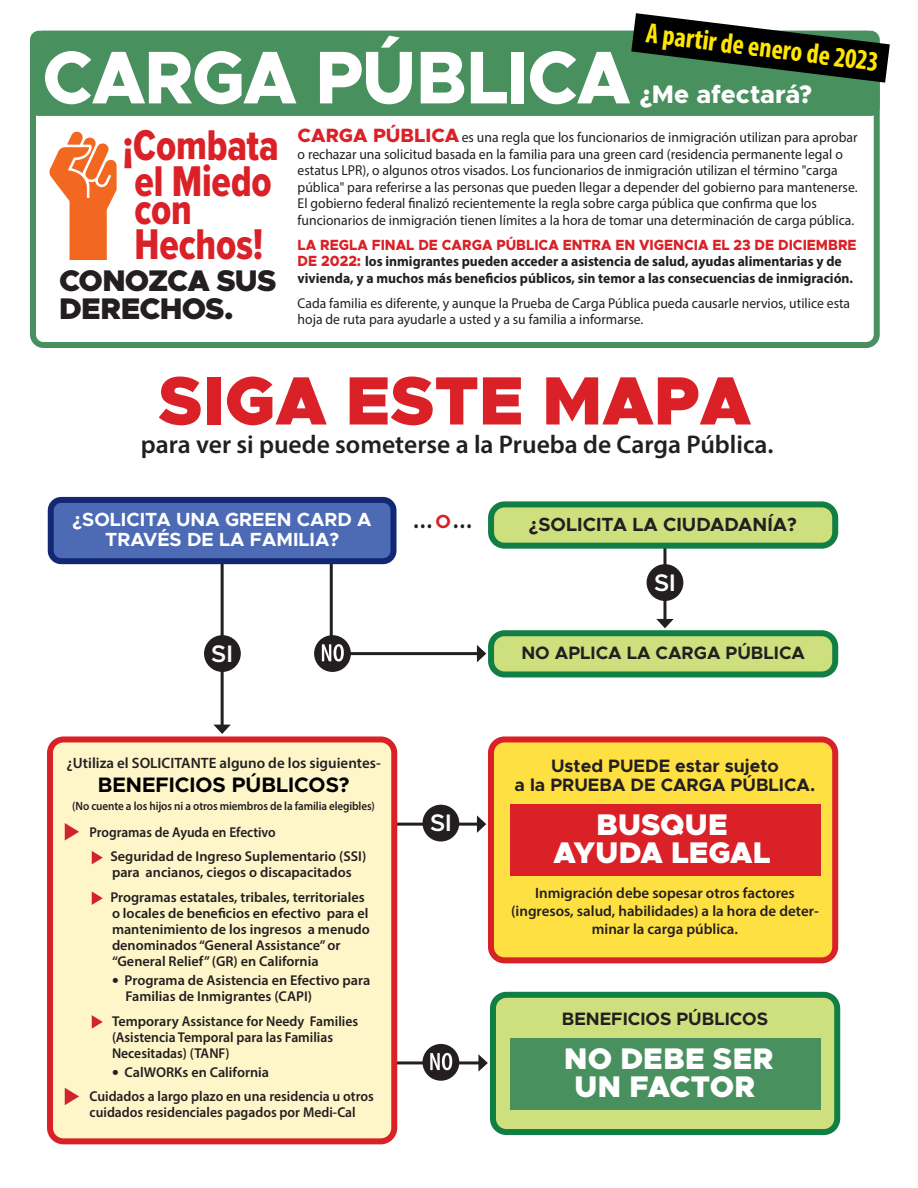
<style>
.page{position:relative;width:918px;height:1188px;background:#fff}
.page>*{position:absolute;margin:0;border:0;box-sizing:border-box;transform-origin:0 0}
.t1{font:800 75px "Metropolis";letter-spacing:-.015em;color:#fff;scale:.96 1}
.t2{font:900 68.7px "Metropolis";color:#da2128}
.t3{font:44.55px "Proxima Nova Cond Extrabld";letter-spacing:-.005em;color:#da2128;scale:.9 1}
.t4{font:900 30px/28.5px "Metropolis";letter-spacing:.005em;color:#fff;text-align:center}
.t5{font:900 30px/28.5px "Metropolis";letter-spacing:-.025em;color:#231f20}
.t6{font:700 condensed 28.5px "Myriad Pro";color:#ffe601;scale:.95 1}
.t7{font:600 condensed 27px "Myriad Pro";color:#231f20}
.t8{font:600 25.65px "Myriad Pro";color:#231f20}
.t9{font:800 25.5px "Metropolis";color:#fff}
.t10{font:600 24px "Metropolis";color:#fbfdfe}
.t11{font:700 21px "Metropolis";color:#000}
.t12{font:700 19.05px/19.5px "Metropolis";color:#fff;text-align:center}
.t13{font:700 19.05px "Metropolis";color:#231f20}
.t14{font:700 18px/19.5px "Metropolis";color:#231f20;text-align:center}
.t15{font:600 15px/18px "Myriad Pro";color:#231f20;text-align:center}
.t16{font:800 14.85px "Metropolis";color:#da2128;scale:.94 1}
.t17{font:14.25px/16.5px "Myriad Pro";color:#231f20;scale:.96 1}
.t18{font:600 14.25px/15.9px "Myriad Pro";color:#231f20}
.t19{font:700 14.25px/16.5px "Myriad Pro";color:#231f20;scale:.96 1}
.t20{font:600 14.25px/16px "Myriad Pro";color:#231f20;scale:.96 1}
.t21{font:600 14.25px "Myriad Pro";color:#231f20;scale:.94 1}
.t22{font:600 12px "Myriad Pro";letter-spacing:-.01em;color:#231f20;scale:.93 1}
.s1{font-size:42.3px}
.s2{font-family:"Metropolis";font-weight:800;font-size:19.35px;color:#da2128}
.s3{font-family:"Metropolis";font-weight:800;font-size:14.85px;color:#da2128}
.s4{font-family:"Metropolis";font-weight:700;font-stretch:normal;font-size:19.05px;color:#da2128}
.s5{font-size:21.3px}
</style>
<div class="page">
<hr style="left:663px;top:537px;width:3px;height:85px;background:#231f20">
<svg style="left:656px;top:619px;width:18px;height:9px"></svg>
<hr style="left:221px;top:526px;width:3px;height:201px;background:#231f20">
<svg style="left:214px;top:725px;width:17px;height:9px"></svg>
<hr style="left:330px;top:543px;width:3px;height:106px;background:#231f20">
<hr style="left:379px;top:823px;width:101px;height:3px;background:#231f20">
<svg style="left:477px;top:815px;width:9px;height:18px"></svg>
<hr style="left:381px;top:1061px;width:100px;height:3px;background:#231f20">
<svg style="left:478px;top:1054px;width:10px;height:18px"></svg>
<div style="left:51px;top:500px;width:343px;height:61px;background:#4c6bb4;border-radius:10px"></div>
<div style="left:48px;top:497px;width:349px;height:67px;border:6px solid #132873;border-radius:10px"></div>
<div style="left:491px;top:504px;width:344px;height:42px;background:#cedf7d;border-radius:14px"></div>
<div style="left:488px;top:501px;width:350px;height:48px;border:6px solid #117e44;border-radius:14px"></div>
<div style="left:491px;top:633px;width:344px;height:41px;background:#cedf7d;border-radius:14px"></div>
<div style="left:488px;top:630px;width:350px;height:47px;border:6px solid #117e44;border-radius:14px"></div>
<div style="left:50px;top:739px;width:344px;height:402px;background:#fef5c9;border-radius:14px"></div>
<div style="left:47px;top:736px;width:350px;height:408px;border:6px solid #da2128;border-radius:14px"></div>
<svg style="left:65px;top:823px;width:14px;height:18px"></svg>
<svg style="left:92px;top:851px;width:11px;height:13px"></svg>
<svg style="left:92px;top:891px;width:11px;height:14px"></svg>
<svg style="left:92px;top:1015px;width:11px;height:14px"></svg>
<svg style="left:65px;top:1088px;width:14px;height:17px"></svg>
<hr style="left:349px;top:652px;width:131px;height:3px;background:#231f20">
<svg style="left:477px;top:645px;width:9px;height:17px"></svg>
<div style="left:30px;top:31px;width:850px;height:317px;border:6px solid #48905e;border-radius:10px"></div>
<div style="left:491px;top:739px;width:344px;height:221px;background:#ffe043;border-radius:14px"></div>
<div style="left:488px;top:736px;width:350px;height:227px;border:6px solid #da2128;border-radius:14px"></div>
<div style="left:510px;top:804px;width:310px;height:72px;background:#da2128"></div>
<div style="left:493px;top:995px;width:344px;height:137px;background:#cedf7d;border-radius:14px"></div>
<div style="left:490px;top:992px;width:350px;height:143px;border:6px solid #117e44;border-radius:14px"></div>
<div style="left:510px;top:1038px;width:310px;height:72px;background:#48905e"></div>
<div style="left:314px;top:635px;width:37px;height:37px;background:#231f20;border-radius:50%"></div>
<svg style="left:322px;top:644px;width:22px;height:18px"></svg>
<div style="left:423px;top:1044px;width:36px;height:37px;background:#231f20;border-radius:50%"></div>
<svg style="left:430px;top:1053px;width:22px;height:17px"></svg>
<div style="left:204px;top:635px;width:37px;height:37px;background:#231f20;border-radius:50%"></div>
<div style="left:647px;top:564px;width:36px;height:37px;background:#231f20;border-radius:50%"></div>
<div style="left:423px;top:805px;width:36px;height:37px;background:#231f20;border-radius:50%"></div>
<div style="left:30px;top:31px;width:850px;height:85px;background:#48905e;border-radius:9px"></div>
<svg style="left:631px;top:13px;width:259px;height:70px"></svg>
<img style="left:49px;top:131px;width:68px;height:128px">
<p class="t1" style="left:42px;top:30px;width:614px">CARGA PÚBLICA</p>
<p class="t6" style="left:648px;top:15px;width:248px;rotate:7deg">A partir de enero de 2023</p>
<p class="t9" style="left:640px;top:78px;width:174px">¿Me afectará?</p>
<p class="t3" style="left:123px;top:113px;width:175px">¡Co<span class="s1">m</span>bata</p>
<p class="t3" style="left:135px;top:148px;width:154px">el Miedo</p>
<p class="t3" style="left:135px;top:177px;width:65px">con</p>
<p class="t3" style="left:135px;top:211px;width:145px">Hechos!</p>
<p class="t5" style="left:59px;top:266px;width:219px">CONOZCA SUS<br>DERECHOS.</p>
<p class="t17" style="left:298px;top:129px;width:585px"><span class="s2">CARGA PÚBLICA</span> es una regla que los funcionarios de inmigración utilizan para aprobar o rechazar una solicitud basada en la familia para una green card (residencia permanente legal o estatus LPR), o algunos otros visados. Los funcionarios de inmigración utilizan el término "carga pública" para referirse a las personas que pueden llegar a depender del gobierno para mantenerse.<br>El gobierno federal finalizó recientemente la regla sobre carga pública que confirma que los funcionarios de inmigración tienen límites a la hora de tomar una determinación de carga pública.</p>
<p class="t16" style="left:298px;top:235px;width:596px">LA REGLA FINAL DE CARGA PÚBLICA ENTRA EN VIGENCIA EL 23 DE DICIEMBRE</p>
<p class="t19" style="left:298px;top:253px;width:580px"><span class="s3">DE 2022:</span> los inmigrantes pueden acceder a asistencia de salud, ayudas alimentarias y de vivienda, y a muchos más beneficios públicos, sin temor a las consecuencias de inmigración.</p>
<p class="t17" style="left:298px;top:295px;width:577px">Cada familia es diferente, y aunque la Prueba de Carga Pública pueda causarle nervios, utilice esta hoja de ruta para ayudarle a usted y a su familia a informarse.</p>
<p class="t2" style="left:158px;top:357px;width:594px">SIGA ESTE MAPA</p>
<p class="t8" style="left:141px;top:428px;width:634px">para ver si puede someterse a la Prueba de Carga Pública.</p>
<p class="t12" style="left:73px;top:510px;width:301px">¿SOLICITA UNA GREEN CARD A<br>TRAVÉS DE LA FAMILIA?</p>
<p class="t13" style="left:529px;top:512px;width:270px">¿SOLICITA LA CIUDADANÍA?</p>
<p class="t7" style="left:413px;top:504px;width:61px">... <span class="s4">O</span> ...</p>
<p class="t10" style="left:211px;top:639px;width:23px">SI</p>
<p class="t15" style="left:67px;top:754px;width:316px">¿Utiliza el SOLICITANTE alguno de los siguientes-</p>
<p class="t11" style="left:98px;top:771px;width:253px">BENEFICIOS PÚBLICOS?</p>
<p class="t22" style="left:72px;top:798px;width:327px">(No cuente a los hijos ni a otros miembros de la familia elegibles)</p>
<p class="t21" style="left:90px;top:823px;width:200px">Programas de Ayuda en Efectivo</p>
<p class="t18" style="left:110px;top:848px;width:257px">Seguridad de Ingreso Suplementario (SSI) para ancianos, ciegos o discapacitados</p>
<p class="t18" style="left:110px;top:889px;width:261px">Programas estatales, tribales, territoriales o locales de beneficios en efectivo para el mantenimiento de los ingresos a menudo denominados “General Assistance” or “General Relief” (GR) en California</p>
<p class="t18" style="left:126px;top:972px;width:246px;text-indent:-14px"><span class="s5">•</span> Programa de Asistencia en Efectivo para<br>Familias de Inmigrantes (CAPI)</p>
<p class="t18" style="left:112px;top:1013px;width:248px">Temporary Assistance for Needy Families (Asistencia Temporal para las Familias<br>Necesitadas) (TANF)</p>
<p class="t18" style="left:112px;top:1064px;width:159px"><span class="s5">•</span> CalWORKs en California</p>
<p class="t20" style="left:90px;top:1088px;width:298px">Cuidados a largo plazo en una residencia u otros cuidados residenciales pagados por Medi-Cal</p>
<p class="t10" style="left:430px;top:807px;width:23px">SI</p>
<p class="t10" style="left:654px;top:568px;width:23px">SI</p>
<p class="t14" style="left:521px;top:643px;width:285px">NO APLICA LA CARGA PÚBLICA</p>
<p class="t14" style="left:515px;top:756px;width:302px">Usted PUEDE estar sujeto<br>a la PRUEBA DE CARGA PÚBLICA.</p>
<p class="t4" style="left:554px;top:810px;width:219px">BUSQUE<br>AYUDA LEGAL</p>
<p class="t15" style="left:511px;top:884px;width:309px">Inmigración debe sopesar otros factores (ingresos, salud, habilidades) a la hora de deter&shy;minar la carga pública.</p>
<p class="t14" style="left:562px;top:1009px;width:208px">BENEFICIOS PÚBLICOS</p>
<p class="t4" style="left:564px;top:1044px;width:211px">NO DEBE SER<br>UN FACTOR</p>
</div>
